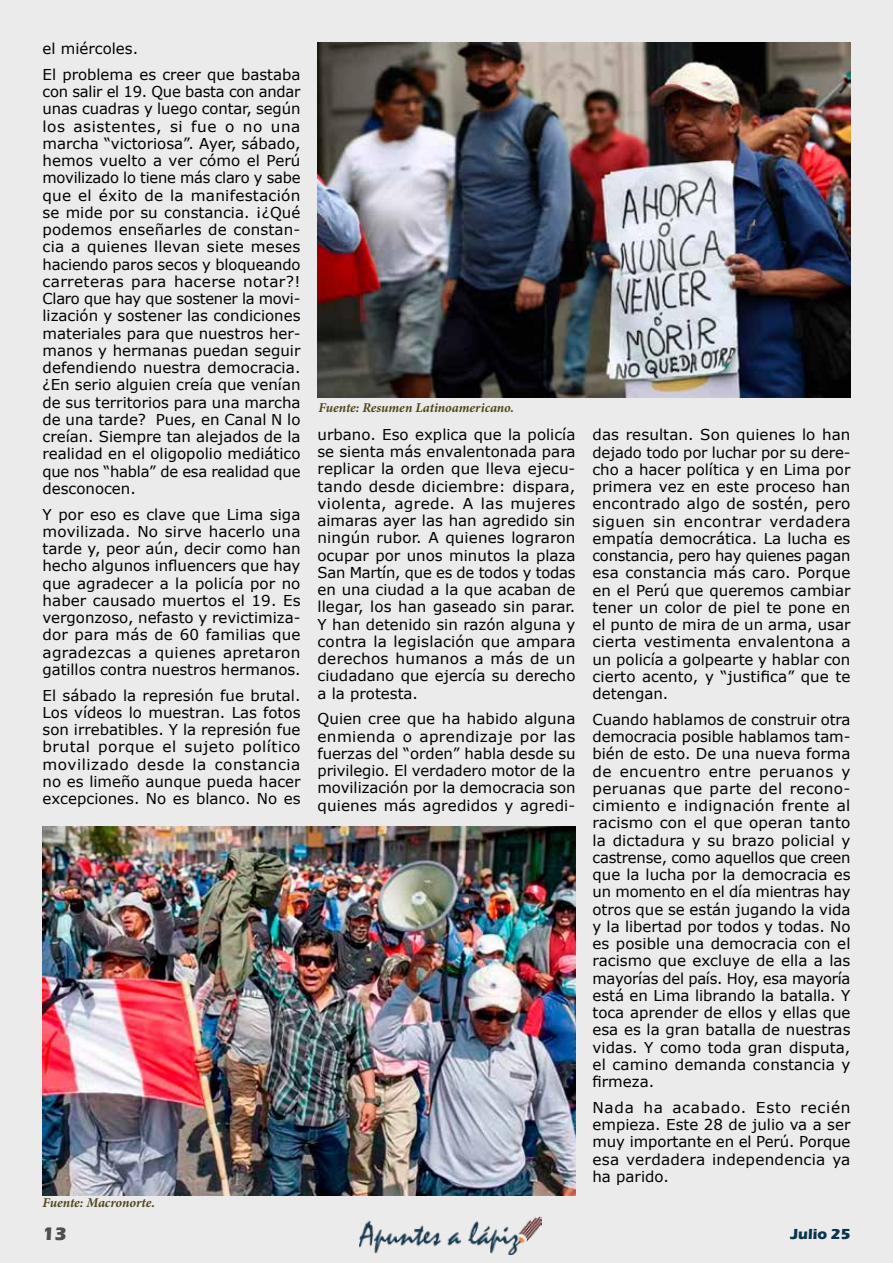
<style>
.page{position:relative;width:893px;height:1263px;background:#ebebeb}
.page>*{position:absolute;margin:0;border:0;box-sizing:border-box;transform-origin:0 0}
.t1{font:700 18.75px "Eras ITC";color:#4e4e4e}
.t2{font:15px/17.2px "Verdana";color:#000;text-align:justify}
.t3{font:700 15px "Eras ITC";color:#06354e}
.t4{font:italic 700 13.5px "Minion Pro";letter-spacing:-.005em;color:#514619}
</style>
<div class="page">
<img style="left:359px;top:1216px;width:182px;height:38px">
<img style="left:317px;top:43px;width:533px;height:355px">
<img style="left:43px;top:827px;width:532px;height:369px">
<p class="t2" style="left:43px;top:35px;width:259px;line-height:25.8px">el miércoles.<br>El problema es creer que bastaba</p>
<p class="t2" style="left:43px;top:83px;width:260px">con salir el 19. Que basta con andar unas cuadras y luego contar, según los asistentes, si fue o no una marcha “victoriosa”. Ayer, sábado, hemos vuelto a ver cómo el Perú movilizado lo tiene más claro y sabe que el éxito de la manifestación se mide por su constancia. ¡¿Qué podemos enseñarles de constan&shy;cia a quienes llevan siete meses haciendo paros secos y bloqueando carreteras para hacerse notar?!<br>Claro que hay que sostener la movi&shy;lización y sostener las condiciones materiales para que nuestros her&shy;manos y hermanas puedan seguir defendiendo nuestra democracia. ¿En serio alguien creía que venían de sus territorios para una marcha de una tarde? Pues, en Canal N lo creían. Siempre tan alejados de la realidad en el oligopolio mediático que nos “habla” de esa realidad que desconocen.</p>
<p class="t2" style="left:43px;top:505px;width:260px">Y por eso es clave que Lima siga movilizada. No sirve hacerlo una tarde y, peor aún, decir como han hecho algunos influencers que hay que agradecer a la policía por no haber causado muertos el 19. Es vergonzoso, nefasto y revictimiza&shy;dor para más de 60 familias que agradezcas a quienes apretaron gatillos contra nuestros hermanos.</p>
<p class="t2" style="left:43px;top:686px;width:260px">El sábado la represión fue brutal.<br>Los vídeos lo muestran. Las fotos son irrebatibles. Y la represión fue brutal porque el sujeto político movilizado desde la constancia no es limeño aunque pueda hacer excepciones. No es blanco. No es</p>
<p class="t4" style="left:318px;top:398px;width:197px">Fuente: Resumen Latinoamericano.</p>
<p class="t2" style="left:317px;top:426px;width:260px">urbano. Eso explica que la policía se sienta más envalentonada para replicar la orden que lleva ejecu&shy;tando desde diciembre: dispara, violenta, agrede. A las mujeres aimaras ayer las han agredido sin ningún rubor. A quienes lograron ocupar por unos minutos la plaza San Martín, que es de todos y todas en una ciudad a la que acaban de llegar, los han gaseado sin parar.<br>Y han detenido sin razón alguna y contra la legislación que ampara derechos humanos a más de un ciudadano que ejercía su derecho a la protesta.</p>
<p class="t2" style="left:317px;top:710px;width:260px">Quien cree que ha habido alguna enmienda o aprendizaje por las fuerzas del “orden” habla desde su privilegio. El verdadero motor de la movilización por la democracia son quienes más agredidos y agredi-</p>
<p class="t4" style="left:43px;top:1193px;width:114px">Fuente: Macronorte.</p>
<p class="t2" style="left:592px;top:426px;width:260px">das resultan. Son quienes lo han dejado todo por luchar por su dere&shy;cho a hacer política y en Lima por primera vez en este proceso han encontrado algo de sostén, pero siguen sin encontrar verdadera empatía democrática. La lucha es constancia, pero hay quienes pagan esa constancia más caro. Porque en el Perú que queremos cambiar tener un color de piel te pone en el punto de mira de un arma, usar cierta vestimenta envalentona a un policía a golpearte y hablar con cierto acento, y “justifica” que te detengan.</p>
<p class="t2" style="left:592px;top:711px;width:260px">Cuando hablamos de construir otra democracia posible hablamos tam&shy;bién de esto. De una nueva forma de encuentro entre peruanos y peruanas que parte del recono&shy;cimiento e indignación frente al racismo con el que operan tanto la dictadura y su brazo policial y castrense, como aquellos que creen que la lucha por la democracia es un momento en el día mientras hay otros que se están jugando la vida y la libertad por todos y todas. No es posible una democracia con el racismo que excluye de ella a las mayorías del país. Hoy, esa mayoría está en Lima librando la batalla. Y toca aprender de ellos y ellas que esa es la gran batalla de nuestras vidas. Y como toda gran disputa, el camino demanda constancia y firmeza.</p>
<p class="t2" style="left:592px;top:1099px;width:260px">Nada ha acabado. Esto recién empieza. Este 28 de julio va a ser muy importante en el Perú. Porque esa verdadera independencia ya ha parido.</p>
<p class="t1" style="left:42px;top:1223px;width:26px">13</p>
<p class="t3" style="left:790px;top:1226px;width:61px">Julio 25</p>
</div>
